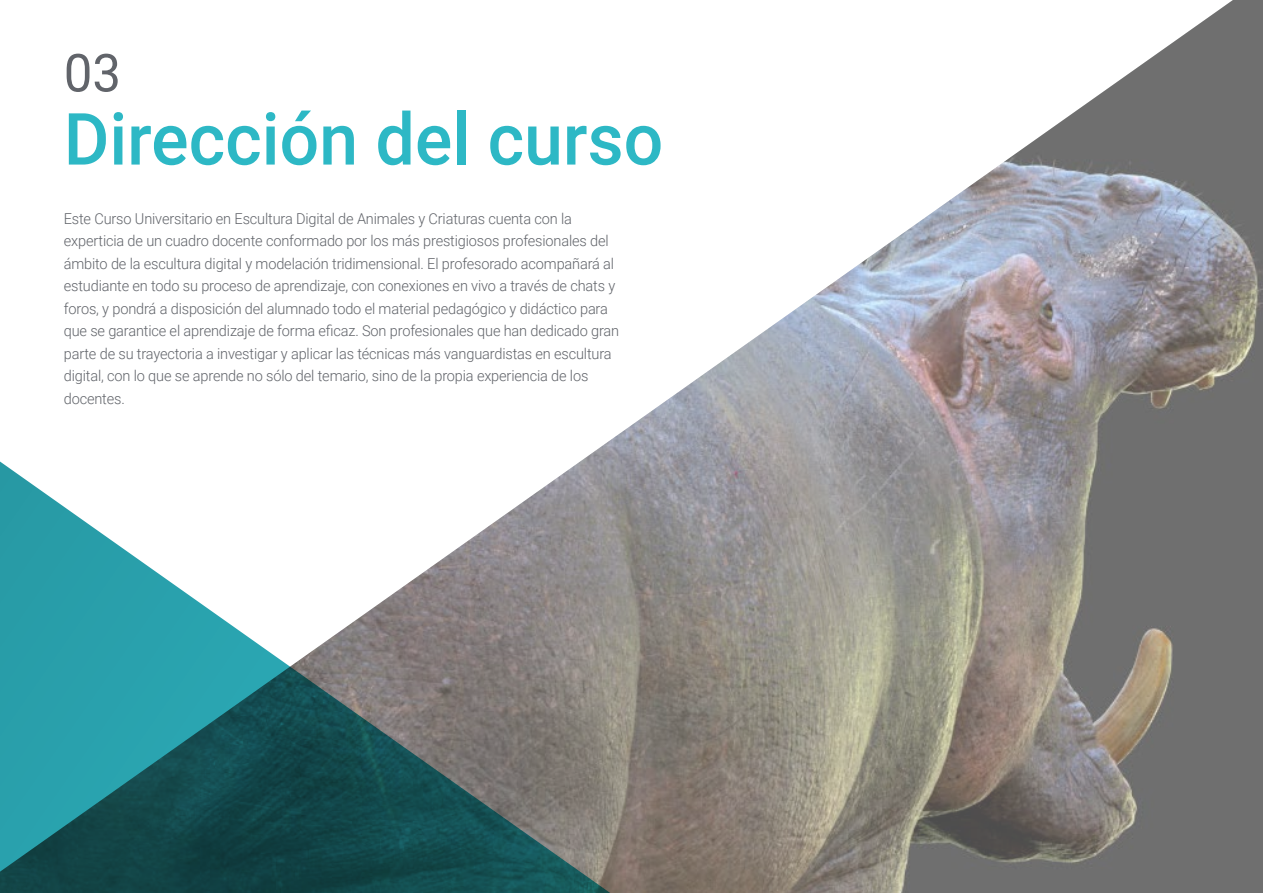
<style>
.page{position:relative;width:1263px;height:893px;background:#fff}
.page>*{position:absolute;margin:0;border:0;box-sizing:border-box;transform-origin:0 0}
.t1{font:500 72px "Roboto";color:#2db8c5}
.t2{font:52.5px "Roboto";color:#61646a}
.t3{font:300 15px/22.5px "Roboto";letter-spacing:-.01em;color:#61646a}
</style>
<div class="page">
<img style="left:602px;top:0;width:661px;height:893px">
<svg style="left:0;top:446px;width:640px;height:447px"></svg>
<h2 class="t2" style="left:64px;top:36px;width:59px">03</h2>
<h1 class="t1" style="left:64px;top:89px;width:601px">Dirección del curso</h1>
<p class="t3" style="left:64px;top:207px;width:557px">Este Curso Universitario en Escultura Digital de Animales y Criaturas cuenta con la experticia de un cuadro docente conformado por los más prestigiosos profesionales del ámbito de la escultura digital y modelación tridimensional. El profesorado acompañará al estudiante en todo su proceso de aprendizaje, con conexiones en vivo a través de chats y foros, y pondrá a disposición del alumnado todo el material pedagógico y didáctico para que se garantice el aprendizaje de forma eficaz. Son profesionales que han dedicado gran parte de su trayectoria a investigar y aplicar las técnicas más vanguardistas en escultura digital, con lo que se aprende no sólo del temario, sino de la propia experiencia de los docentes.</p>
</div>
